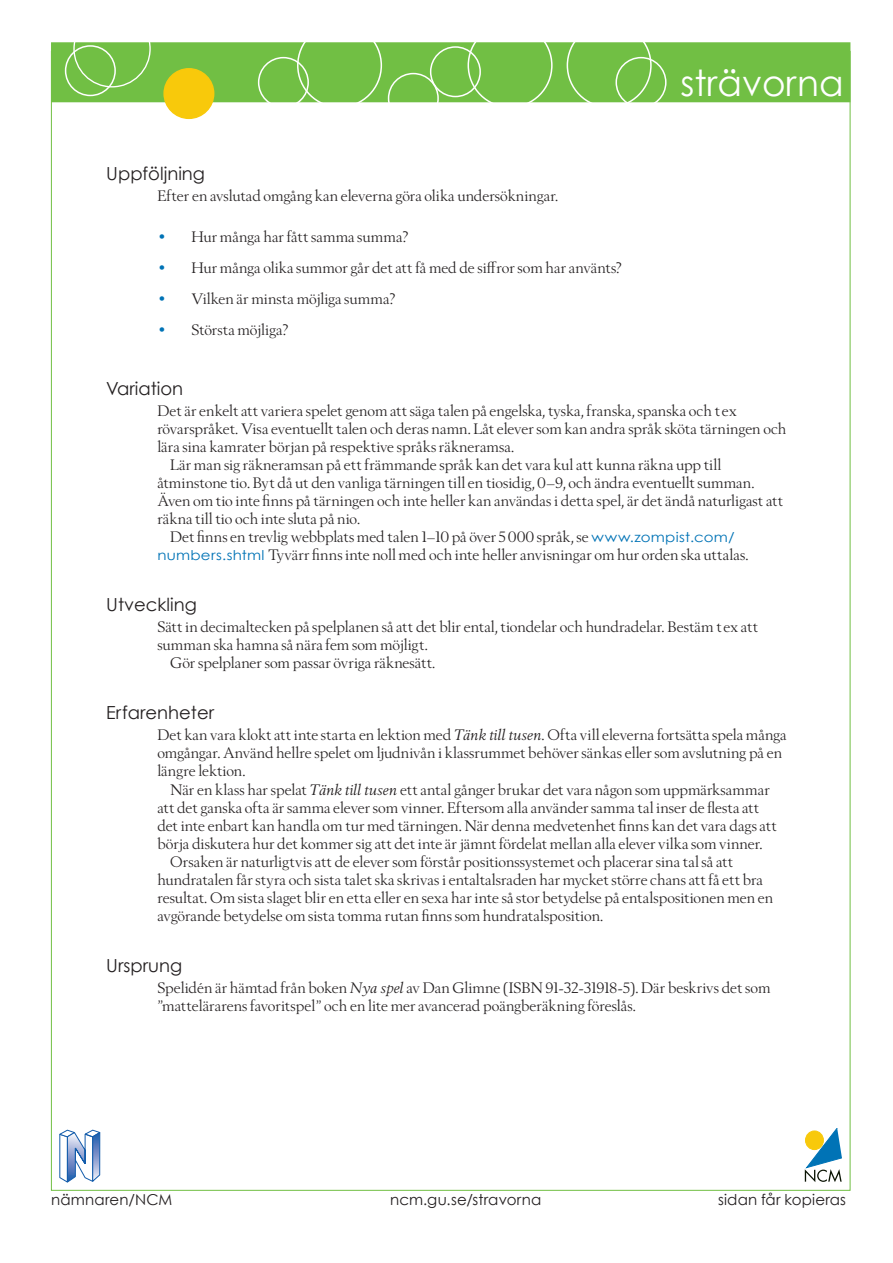
<style>
.page{position:relative;width:893px;height:1263px;background:#fff}
.page>*{position:absolute;margin:0;border:0;box-sizing:border-box;transform-origin:0 0}
.CenturyGothic1{font:36px "Century Gothic";color:#fff}
.L-rubrik{font:18px "Century Gothic";color:#231f20}
.L-bröd-indrag{font:15px/18px "Berling Nova Display Pro";letter-spacing:.005em;color:#231f20}
.L-bröd2{font:15px/18px "Berling Nova Display Pro";color:#231f20}
.L-bröd{font:15px/18px "Berling Nova Display Pro";letter-spacing:.005em;color:#231f20}
.t1{font:15px "Century Gothic";letter-spacing:.015em;color:#231f20}
.s1{font-family:"Century Gothic";color:#0073b6}
.s2{font-family:"Century Gothic";font-size:13.5px;color:#0073b6}
.s3{font-style:italic}
</style>
<div class="page">
<svg style="left:60px;top:1130px;width:40px;height:52px"></svg>
<svg style="left:805px;top:1128px;width:37px;height:54px"></svg>
<div style="left:51px;top:42px;width:799px;height:60px;background:#71bf44"></div>
<div style="left:73px;top:10px;width:78px;height:77px;border:1px solid #fff;border-radius:50%"></div>
<div style="left:65px;top:45px;width:51px;height:51px;border:2px solid #fff;border-radius:50%"></div>
<div style="left:258px;top:57px;width:51px;height:51px;border:2px solid #fff;border-radius:50%"></div>
<div style="left:297px;top:23px;width:85px;height:85px;border:2px solid #fff;border-radius:50%"></div>
<div style="left:388px;top:73px;width:51px;height:51px;border:2px solid #fff;border-radius:50%"></div>
<div style="left:430px;top:46px;width:51px;height:51px;border:2px solid #fff;border-radius:50%"></div>
<div style="left:468px;top:23px;width:85px;height:85px;border:2px solid #fff;border-radius:50%"></div>
<div style="left:567px;top:23px;width:85px;height:85px;border:2px solid #fff;border-radius:50%"></div>
<div style="left:615px;top:57px;width:51px;height:51px;border:2px solid #fff;border-radius:50%"></div>
<div style="left:164px;top:69px;width:50px;height:49px;background:#f8c90b;border-radius:50%"></div>
<div style="left:163px;top:68px;width:51px;height:51px;border:2px solid #f8c90b;border-radius:50%"></div>
<p class="L-rubrik" style="left:106px;top:163px;width:100px">Uppföljning</p>
<p class="L-bröd2" style="left:157px;top:187px;width:402px">Efter en avslutad omgång kan eleverna göra olika undersökningar.</p>
<p class="L-bröd-indrag" style="left:157px;top:227px;width:253px"><span class="s1">•</span> Hur många har fått samma summa?</p>
<p class="L-bröd-indrag" style="left:157px;top:258px;width:466px"><span class="s1">•</span> Hur många olika summor går det att få med de siffror som har använts?</p>
<p class="L-bröd-indrag" style="left:157px;top:290px;width:240px"><span class="s1">•</span> Vilken är minsta möjliga summa?</p>
<p class="L-bröd-indrag" style="left:157px;top:321px;width:133px"><span class="s1">•</span> Största möjliga?</p>
<p class="CenturyGothic1" style="left:680px;top:61px;width:165px">strävorna</p>
<p class="L-rubrik" style="left:106px;top:378px;width:78px">Variation</p>
<p class="L-bröd2" style="left:157px;top:402px;width:631px">Det är enkelt att variera spelet genom att säga talen på engelska, tyska, franska, spanska och t ex rövarspråket. Visa eventuellt talen och deras namn. Låt elever som kan andra språk sköta tärningen och lära sina kamrater början på respektive språks räkneramsa.</p>
<p class="L-bröd-indrag" style="left:157px;top:456px;width:627px;text-indent:13px">Lär man sig räkneramsan på ett främmande språk kan det vara kul att kunna räkna upp till åtminstone tio. Byt då ut den vanliga tärningen till en tiosidig, 0–9, och ändra eventuellt summan.<br>Även om tio inte finns på tärningen och inte heller kan användas i detta spel, är det ändå naturligast att räkna till tio och inte sluta på nio.</p>
<p class="L-bröd-indrag" style="left:157px;top:528px;width:593px;text-align:center">Det finns en trevlig webbplats med talen 1–10 på över 5 000 språk, se <span class="s2">www.zompist.com/ numbers.shtml</span> Tyvärr finns inte noll med och inte heller anvisningar om hur orden ska uttalas.</p>
<p class="L-rubrik" style="left:106px;top:594px;width:92px">Utveckling</p>
<p class="L-bröd" style="left:157px;top:618px;width:602px">Sätt in decimaltecken på spelplanen så att det blir ental, tiondelar och hundradelar. Bestäm t ex att summan ska hamna så nära fem som möjligt.</p>
<p class="L-bröd-indrag" style="left:170px;top:654px;width:267px">Gör spelplaner som passar övriga räknesätt.</p>
<p class="L-rubrik" style="left:106px;top:702px;width:109px">Erfarenheter</p>
<p class="L-bröd" style="left:157px;top:726px;width:631px">Det kan vara klokt att inte starta en lektion med <span class="s3">Tänk till tusen</span>. Ofta vill eleverna fortsätta spela många omgångar. Använd hellre spelet om ljudnivån i klassrummet behöver sänkas eller som avslutning på en längre lektion.</p>
<p class="L-bröd-indrag" style="left:157px;top:780px;width:621px;text-indent:13px">När en klass har spelat <span class="s3">Tänk till tusen</span> ett antal gånger brukar det vara någon som uppmärksammar att det ganska ofta är samma elever som vinner. Eftersom alla använder samma tal inser de flesta att det inte enbart kan handla om tur med tärningen. När denna medvetenhet finns kan det vara dags att börja diskutera hur det kommer sig att det inte är jämnt fördelat mellan alla elever vilka som vinner.</p>
<p class="L-bröd-indrag" style="left:157px;top:852px;width:617px;text-indent:13px">Orsaken är naturligtvis att de elever som förstår positionssystemet och placerar sina tal så att hundratalen får styra och sista talet ska skrivas i entaltalsraden har mycket större chans att få ett bra resultat. Om sista slaget blir en etta eller en sexa har inte så stor betydelse på entalspositionen men en avgörande betydelse om sista tomma rutan finns som hundratalsposition.</p>
<p class="L-rubrik" style="left:106px;top:954px;width:77px">Ursprung</p>
<p class="L-bröd2" style="left:157px;top:978px;width:615px">Spelidén är hämtad från boken <span class="s3">Nya spel</span> av Dan Glimne (ISBN 91-32-31918-5). Där beskrivs det som ”mattelärarens favoritspel” och en lite mer avancerad poängberäkning föreslås.</p>
<p class="t1" style="left:51px;top:1190px;width:123px">nämnaren/NCM</p>
<p class="t1" style="left:390px;top:1190px;width:153px">ncm.gu.se/stravorna</p>
<p class="t1" style="left:718px;top:1190px;width:130px">sidan får kopieras</p>
</div>
